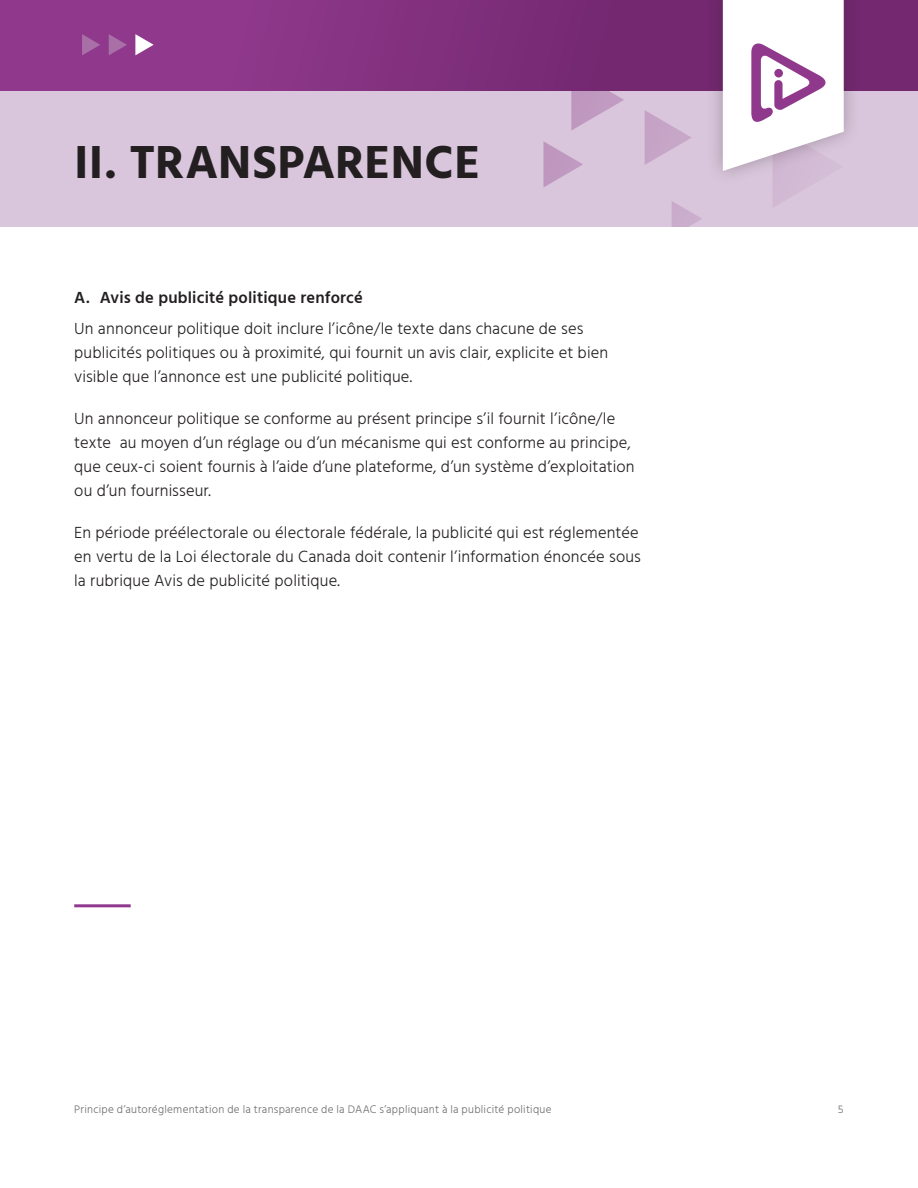
<style>
.page{position:relative;width:918px;height:1188px;background:#fff}
.page>*{position:absolute;margin:0;border:0;box-sizing:border-box;transform-origin:0 0}
.H1_-_black{font:700 47.55px "Hind Madurai";letter-spacing:.005em;color:#231f20}
.P_-_body_copy{font:300 16.5px/24px "Hind Madurai";letter-spacing:.005em;color:#231f20}
.H3_-_Black{font:600 16.5px "Hind Madurai";letter-spacing:.01em;color:#231f20}
.t1{font:300 11.25px "Hind Madurai";letter-spacing:.025em;color:#6c6d70}
</style>
<div class="page">
<div style="left:0;top:82px;width:918px;height:145px;background:#d9c6dc"></div>
<svg style="left:645px;top:110px;width:47px;height:55px"></svg>
<svg style="left:672px;top:201px;width:30px;height:26px"></svg>
<svg style="left:571px;top:90px;width:53px;height:41px"></svg>
<svg style="left:543px;top:141px;width:40px;height:46px"></svg>
<hr style="left:74px;top:904px;width:57px;height:3px;background:#8f388c">
<svg style="left:0;top:0;width:918px;height:90px;background:#82307f"></svg>
<div style="left:706px;top:0;width:155px;height:187px;background:#231f20;opacity:.3"></div>
<svg style="left:723px;top:0;width:121px;height:207px"></svg>
<div style="left:774px;top:69px;width:9px;height:8px;background:#8f388c;border-radius:50%"></div>
<svg style="left:82px;top:34px;width:18px;height:21px"></svg>
<svg style="left:109px;top:34px;width:18px;height:21px"></svg>
<svg style="left:135px;top:34px;width:19px;height:21px"></svg>
<p class="H1_-_black" style="left:74px;top:132px;width:408px">II. TRANSPARENCE</p>
<p class="H3_-_Black" style="left:74px;top:288px;width:290px">A. Avis de publicité politique renforcé</p>
<p class="P_-_body_copy" style="left:74px;top:318px;width:535px">Un annonceur politique doit inclure l’icône/le texte dans chacune de ses publicités politiques ou à proximité, qui fournit un avis clair, explicite et bien visible que l’annonce est une publicité politique.</p>
<p class="P_-_body_copy" style="left:74px;top:408px;width:562px">Un annonceur politique se conforme au présent principe s’il fournit l’icône/le texte au moyen d’un réglage ou d’un mécanisme qui est conforme au principe, que ceux-ci soient fournis à l’aide d’une plateforme, d’un système d’exploitation ou d’un fournisseur.</p>
<p class="P_-_body_copy" style="left:74px;top:522px;width:568px">En période préélectorale ou électorale fédérale, la publicité qui est réglementée en vertu de la Loi électorale du Canada doit contenir l’information énoncée sous la rubrique Avis de publicité politique.</p>
<p class="t1" style="left:74px;top:1103px;width:479px">Principe d’autoréglementation de la transparence de la DAAC s’appliquant à la publicité politique</p>
<p class="t1" style="left:838px;top:1103px;width:7px">5</p>
</div>
